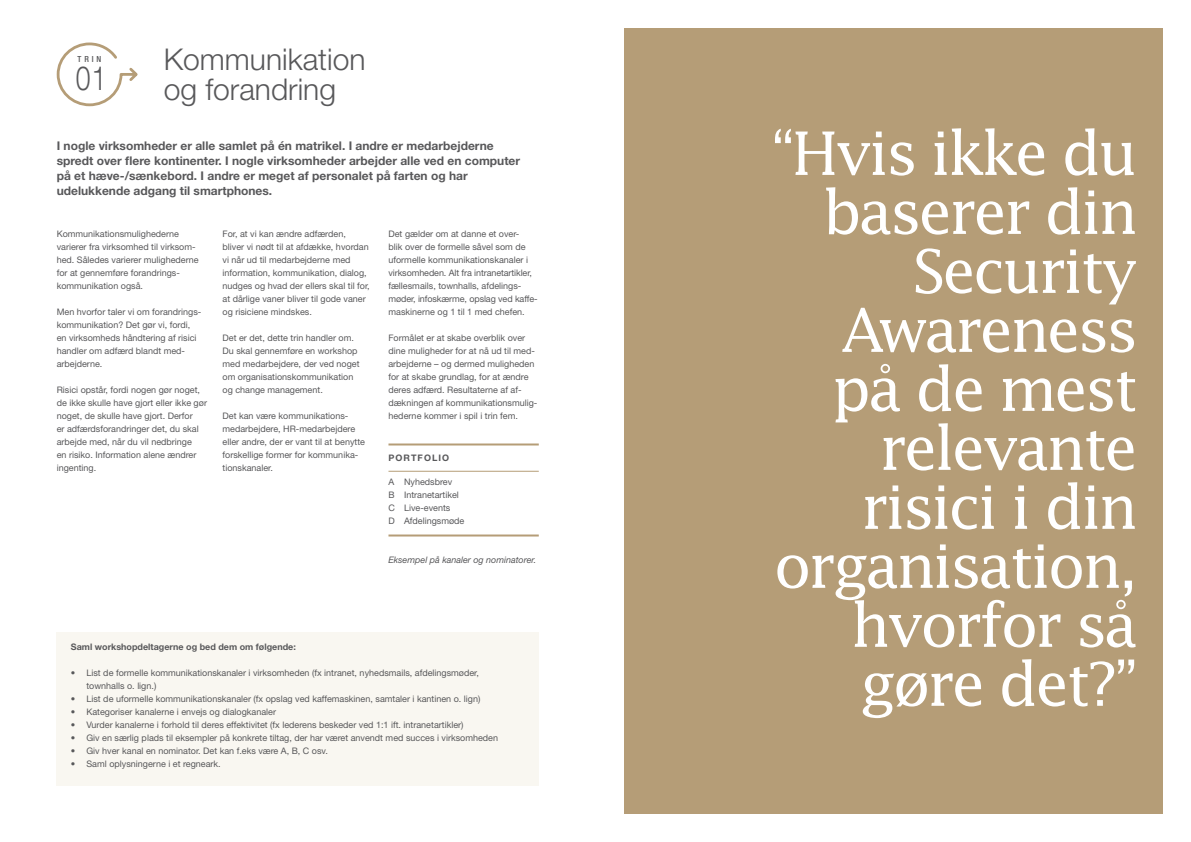
<style>
.page{position:relative;width:1191px;height:842px;background:#fff}
.page>*{position:absolute;margin:0;border:0;box-sizing:border-box;transform-origin:0 0}
.t1{font:60px/59px "Lucida";letter-spacing:-.05em;color:#fff;text-align:right}
.t2{font:300 33.3px "Helvetica Neue LT Pro";color:#58585a;scale:.8 1}
.t3{font:300 30px/30px "Helvetica Neue LT Pro";color:#58585a}
.t4{font:700 12px/15px "Helvetica Neue LT Pro";color:#58585a}
.t5{font:9px/13px "Helvetica Neue LT Pro";color:#58585a}
.t6{font:700 9px "Helvetica Neue LT Pro";color:#58585a}
.t7{font:italic 9px "Helvetica Neue LT Pro";color:#58585a}
.t8{font:700 9px "Helvetica Neue LT Pro";letter-spacing:.12em;color:#58585a}
.t9{font:500 condensed 8.4px "Helvetica Neue LT Pro";color:#58585a}
</style>
<div class="page">
<div style="left:57px;top:632px;width:482px;height:153px;background:#f9f7f1"></div>
<svg style="left:56px;top:42px;width:82px;height:65px"></svg>
<hr style="left:388px;top:443px;width:151px;height:2px;background:#b59d77">
<hr style="left:388px;top:471px;width:151px;height:1px;background:#b59d77">
<hr style="left:388px;top:534px;width:151px;height:2px;background:#b59d77">
<div style="left:624px;top:28px;width:538px;height:786px;background:#b59d77"></div>
<h3 class="t3" style="left:164px;top:44px;width:203px">Kommunikation og forandring</h3>
<p class="t4" style="left:57px;top:138px;width:465px">I nogle virksomheder er alle samlet på én matrikel. I andre er medarbejderne spredt over flere kontinenter. I nogle virksomheder arbejder alle ved en computer på et hæve-/sænkebord. I andre er meget af personalet på farten og har udelukkende adgang til smartphones.</p>
<p class="t5" style="left:57px;top:228px;width:144px">Kommunikationsmulighederne varierer fra virksomhed til virksom&shy;hed. Således varierer mulighederne for at gennemføre forandrings&shy;kommunikation også.</p>
<p class="t5" style="left:57px;top:306px;width:146px">Men hvorfor taler vi om forandrings&shy;kommunikation? Det gør vi, fordi, en virksomheds håndtering af risici handler om adfærd blandt med&shy;arbejderne.</p>
<p class="t5" style="left:57px;top:384px;width:152px">Risici opstår, fordi nogen gør noget, de ikke skulle have gjort eller ikke gør noget, de skulle have gjort. Derfor<br>er adfærdsforandringer det, du skal arbejde med, når du vil nedbringe<br>en risiko. Information alene ændrer ingenting.</p>
<p class="t9" style="left:78px;top:54px;width:25px">TRIN</p>
<h2 class="t2" style="left:76px;top:58px;width:40px">01</h2>
<p class="t5" style="left:223px;top:228px;width:149px">For, at vi kan ændre adfærden, bliver vi nødt til at afdække, hvordan vi når ud til medarbejderne med information, kommunikation, dialog, nudges og hvad der ellers skal til for, at dårlige vaner bliver til gode vaner og risiciene mindskes.</p>
<p class="t5" style="left:223px;top:332px;width:138px">Det er det, dette trin handler om.<br>Du skal gennemføre en workshop med medarbejdere, der ved noget om organisationskommunikation og change management.</p>
<p class="t5" style="left:223px;top:410px;width:144px">Det kan være kommunikations&shy;medarbejdere, HR-medarbejdere eller andre, der er vant til at benytte forskellige former for kommunika&shy;tionskanaler.</p>
<p class="t5" style="left:388px;top:228px;width:151px">Det gælder om at danne et over-<br>blik over de formelle såvel som de uformelle kommunikationskanaler i virksomheden. Alt fra intranetartikler, fællesmails, townhalls, afdelings&shy;møder, infoskærme, opslag ved kaffe&shy;maskinerne og 1 til 1 med chefen.</p>
<p class="t5" style="left:388px;top:331px;width:150px">Formålet er at skabe overblik over dine muligheder for at nå ud til med&shy;arbejderne – og dermed muligheden for at skabe grundlag, for at ændre deres adfærd. Resultaterne af af&shy;dækningen af kommunikationsmulig&shy;hederne kommer i spil i trin fem.</p>
<p class="t8" style="left:388px;top:452px;width:62px">PORTFOLIO</p>
<p class="t5" style="left:388px;top:475px;width:77px">A Nyhedsbrev<br>B Intranetartikel<br>C Live-events<br>D Afdelingsmøde</p>
<p class="t7" style="left:388px;top:554px;width:149px">Eksempel på kanaler og nominatorer.</p>
<p class="t6" style="left:71px;top:641px;width:226px">Saml workshopdeltagerne og bed dem om følgende:</p>
<p class="t5" style="left:86px;top:666px;width:394px;text-indent:-16px">• List de formelle kommunikationskanaler i virksomheden (fx intranet, nyhedsmails, afdelingsmøder, townhalls o. lign.)</p>
<p class="t5" style="left:71px;top:692px;width:411px">• List de uformelle kommunikationskanaler (fx opslag ved kaffemaskinen, samtaler i kantinen o. lign)</p>
<p class="t5" style="left:71px;top:705px;width:207px">• Kategoriser kanalerne i envejs og dialogkanaler</p>
<p class="t5" style="left:71px;top:718px;width:394px">• Vurder kanalerne i forhold til deres effektivitet (fx lederens beskeder ved 1:1 ift. intranetartikler)</p>
<p class="t5" style="left:71px;top:731px;width:429px">• Giv en særlig plads til eksempler på konkrete tiltag, der har været anvendt med succes i virksomheden</p>
<p class="t5" style="left:71px;top:744px;width:258px">• Giv hver kanal en nominator. Det kan f.eks være A, B, C osv.</p>
<p class="t5" style="left:71px;top:757px;width:151px">• Saml oplysningerne i et regneark.</p>
<h1 class="t1" style="left:771px;top:122px;width:368px">“Hvis ikke du baserer din<br>Security<br>Awareness på de mest relevante risici i din organisation, hvorfor så gøre det?”</h1>
</div>
